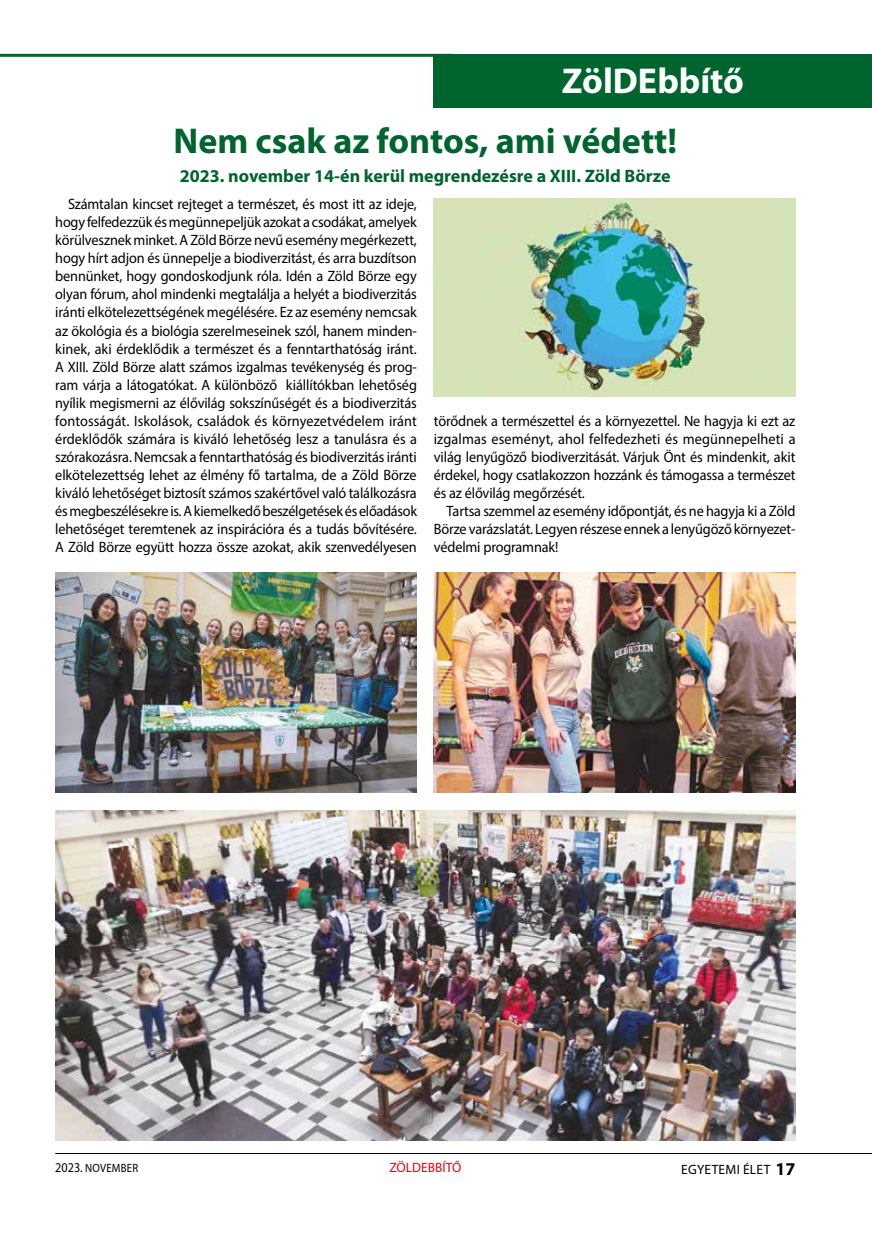
<style>
.page{position:relative;width:872px;height:1234px;background:#fff}
.page>*{position:absolute;margin:0;border:0;box-sizing:border-box;transform-origin:0 0}
.t1{font:700 36px "Myriad Pro";color:#00642e}
.t2{font:700 36px "Myriad Pro";color:#fff}
.t3{font:700 18px "Myriad Pro";color:#00642e}
.t4{font:15px/18px "Myriad Pro";letter-spacing:-.01em;color:#000;text-align:justify;scale:.95 1}
.t5{font:13.5px "Myriad Pro";letter-spacing:.02em;color:#000}
.t6{font:13.5px "Myriad Pro";color:#e30613}
.t7{font:12px "Myriad Pro";letter-spacing:.02em;color:#000;scale:.9 1}
.s1{font-size:13.5px}
.s2{font-weight:700;font-size:18px}
</style>
<div class="page">
<hr style="left:55px;top:1152px;width:817px;height:1px;background:#000">
<div style="left:434px;top:54px;width:438px;height:54px;background:#00642e"></div>
<hr style="left:0;top:54px;width:453px;height:3px;background:#00642e">
<img style="left:434px;top:198px;width:361px;height:198px">
<img style="left:434px;top:572px;width:361px;height:220px">
<img style="left:55px;top:572px;width:362px;height:220px">
<img style="left:55px;top:810px;width:740px;height:330px">
<h1 class="t2" style="left:562px;top:57px;width:184px">ZölDEbbítő</h1>
<h1 class="t1" style="left:174px;top:117px;width:505px">Nem csak az fontos, ami védett!</h1>
<p class="t3" style="left:180px;top:164px;width:492px">2023. november 14-én kerül megrendezésre a XIII. Zöld Börze</p>
<p class="t4" style="left:55px;top:195px;width:382px;text-indent:13px">Számtalan kincset rejteget a természet, és most itt az ideje, hogy felfedezzük és megünnepeljük azokat a csodákat, amelyek körülvesznek minket. A Zöld Börze nevű esemény megérkezett, hogy hírt adjon és ünnepelje a biodiverzitást, és arra buzdítson bennünket, hogy gondoskodjunk róla. Idén a Zöld Börze egy olyan fórum, ahol mindenki megtalálja a helyét a biodiverzitás iránti elkötelezettségének megélésére. Ez az esemény nemcsak az ökológia és a biológia szerelmeseinek szól, hanem minden&shy;kinek, aki érdeklődik a természet és a fenntarthatóság iránt.<br>A XIII . Zöld Börze alatt számos izgalmas tevékenység és prog&shy;ram várja a látogatókat. A különböző kiállítókban lehetőség nyílik megismerni az élővilág sokszínűségét és a biodiverzitás fontosságát. Iskolások, családok és környezetvédelem iránt érdeklődők számára is kiváló lehetőség lesz a tanulásra és a szórakozásra. Nemcsak a fenntarthatóság és biodiverzitás iránti elkötelezettség lehet az élmény fő tartalma, de a Zöld Börze kiváló lehetőséget biztosít számos szakértővel való találkozásra és megbeszélésekre is. A kiemelkedő beszélgetések és előadások lehetőséget teremtenek az inspirációra és a tudás bővítésére.<br>A Zöld Börze együtt hozza össze azokat, akik szenvedélyesen</p>
<p class="t4" style="left:434px;top:411px;width:382px">törődnek a természettel és a környezettel. Ne hagyja ki ezt az izgalmas eseményt, ahol felfedezheti és megünnepelheti a világ lenyűgöző biodiverzitását. Várjuk Önt és mindenkit, akit érdekel, hogy csatlakozzon hozzánk és támogassa a természet és az élővilág megőrzését.</p>
<p class="t4" style="left:434px;top:501px;width:382px;text-indent:13px">Tartsa szemmel az esemény időpontját, és ne hagyja ki a Zöld Börze varázslatát. Legyen részese ennek a lenyűgöző környezet&shy;védelmi programnak!</p>
<p class="t7" style="left:55px;top:1159px;width:94px"><span class="s1">2023.</span> november</p>
<p class="t6" style="left:389px;top:1158px;width:73px">ZÖLDEBBÍTŐ</p>
<p class="t5" style="left:681px;top:1160px;width:116px">Egyetemi Élet <span class="s2">17</span></p>
</div>
